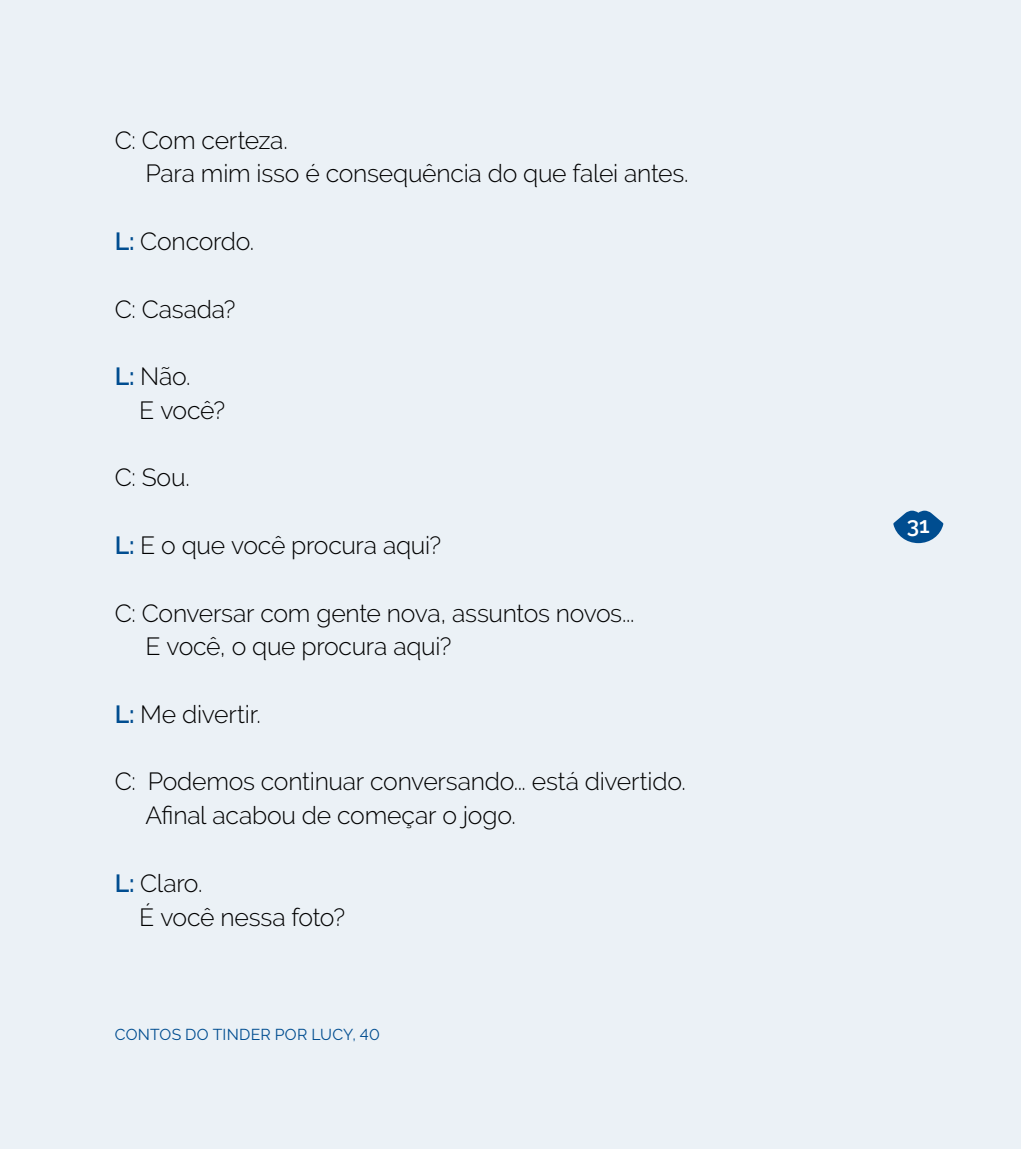
<style>
.page{position:relative;width:1021px;height:1149px;background:#fff}
.page>*{position:absolute;margin:0;border:0;box-sizing:border-box;transform-origin:0 0}
.t1{font:300 24.75px/33.8px "Raleway";letter-spacing:-.01em;color:#000}
.t2{font:600 22.5px "Raleway";color:#fff}
.t3{font:15.75px "Raleway";letter-spacing:.02em;color:#004d90}
.s1{font-weight:600;color:#004d90}
</style>
<div class="page">
<div style="left:0;top:0;width:1020px;height:1148px;background:#ebf1f6"></div>
<svg style="left:893px;top:510px;width:50px;height:33px"></svg>
<p class="t1" style="left:145px;top:123px;width:544px;text-indent:-31px">C: Com certeza.<br>Para mim isso é consequência do que falei antes.</p>
<p class="t1" style="left:115px;top:224px;width:141px"><span class="s1">L:</span> Concordo.</p>
<p class="t1" style="left:115px;top:292px;width:122px">C: Casada?</p>
<p class="t1" style="left:139px;top:359px;width:87px;text-indent:-24px"><span class="s1">L:</span> Não.<br>E você?</p>
<p class="t1" style="left:115px;top:460px;width:76px">C: Sou.</p>
<p class="t1" style="left:115px;top:528px;width:328px"><span class="s1">L:</span> E o que você procura aqui?</p>
<p class="t1" style="left:145px;top:595px;width:490px;text-indent:-31px">C: Conversar com gente nova, assuntos novos...<br>E você, o que procura aqui?</p>
<p class="t1" style="left:115px;top:697px;width:147px"><span class="s1">L:</span> Me divertir.</p>
<p class="t1" style="left:145px;top:764px;width:542px;text-indent:-31px">C: Podemos continuar conversando... está divertido.<br>Afinal acabou de começar o jogo.</p>
<p class="t1" style="left:139px;top:865px;width:207px;text-indent:-24px"><span class="s1">L:</span> Claro.<br>É você nessa foto?</p>
<p class="t3" style="left:115px;top:1025px;width:266px">CONTOS DO TINDER POR LUCY, 40</p>
<p class="t2" style="left:906px;top:512px;width:24px">31</p>
</div>
